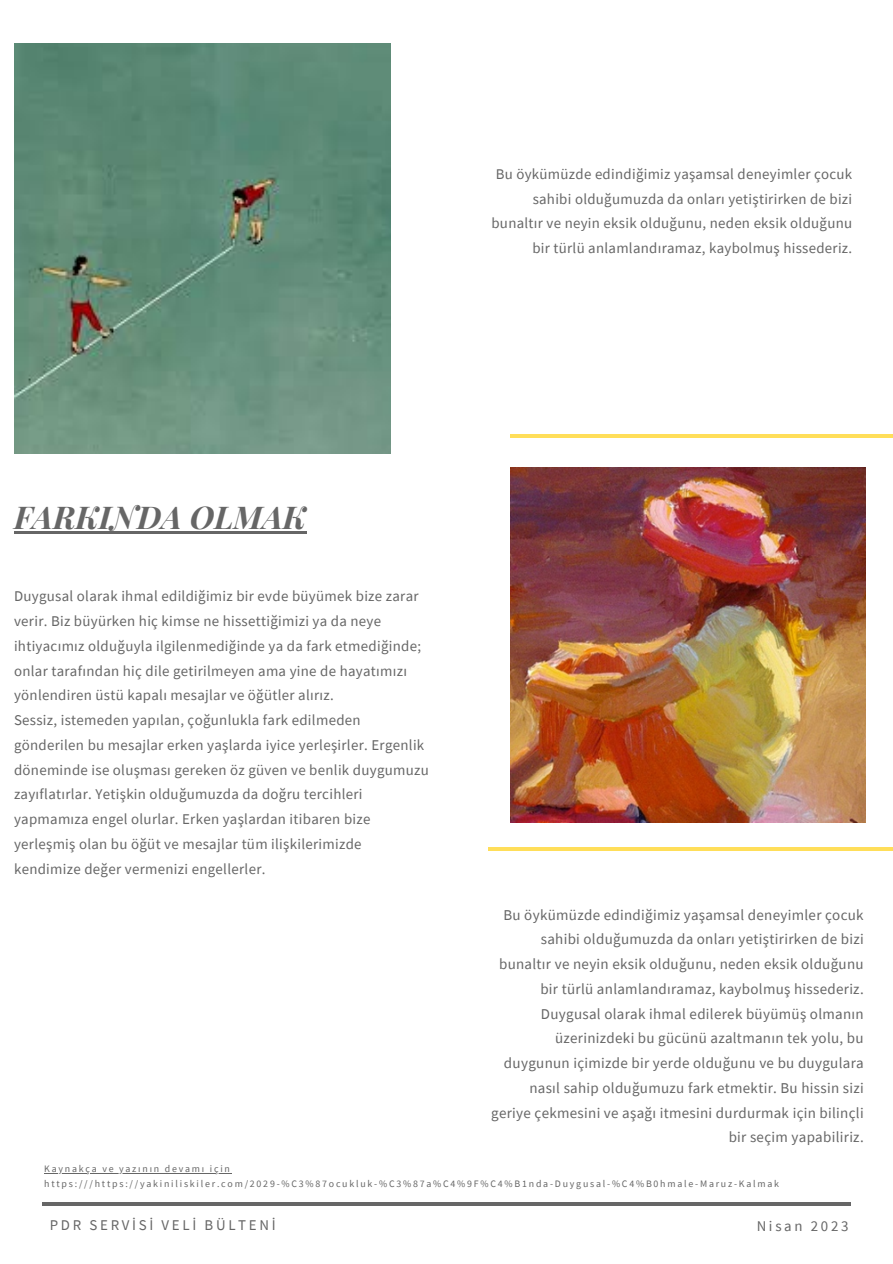
<style>
.page{position:relative;width:893px;height:1264px;background:#fff}
.page>*{position:absolute;margin:0;border:0;box-sizing:border-box;transform-origin:0 0}
.t1{font:italic 700 31.5px "Playfair Display";color:#666}
.t2{font:15px/24.8px "Source Sans Pro";letter-spacing:.02em;color:#666;text-align:right}
.t3{font:14.85px/24.8px "Source Sans Pro";letter-spacing:.02em;color:#666}
.t4{font:14.85px "Source Sans Pro";letter-spacing:.18em;color:#666}
.t5{font:9.9px/14.9px "Source Sans Pro";letter-spacing:.18em;color:#666}
</style>
<div class="page">
<hr style="left:42px;top:1202px;width:808px;height:3px;background:#666">
<hr style="left:510px;top:434px;width:382px;height:4px;background:#ffde59">
<img style="left:510px;top:467px;width:355px;height:356px">
<hr style="left:488px;top:847px;width:404px;height:4px;background:#ffde59">
<hr style="left:14px;top:531px;width:292px;height:3px;background:#666">
<hr style="left:44px;top:1173px;width:188px;height:1px;background:#666">
<img style="left:14px;top:44px;width:377px;height:409px">
<p class="t3" style="left:491px;top:161px;width:362px;text-align:right">Bu öykümüzde edindiğimiz yaşamsal deneyimler çocuk sahibi olduğumuzda da onları yetiştirirken de bizi bunaltır ve neyin eksik olduğunu, neden eksik olduğunu bir türlü anlamlandıramaz, kaybolmuş hissederiz.</p>
<h1 class="t1" style="left:14px;top:495px;width:294px">FARKINDA OLMAK</h1>
<p class="t3" style="left:14px;top:583px;width:416px">Duygusal olarak ihmal edildiğimiz bir evde büyümek bize zarar verir. Biz büyürken hiç kimse ne hissettiğimizi ya da neye ihtiyacımız olduğuyla ilgilenmediğinde ya da fark etmediğinde; onlar tarafından hiç dile getirilmeyen ama yine de hayatımızı yönlendiren üstü kapalı mesajlar ve öğütler alırız.<br>Sessiz, istemeden yapılan, çoğunlukla fark edilmeden gönderilen bu mesajlar erken yaşlarda iyice yerleşirler. Ergenlik döneminde ise oluşması gereken öz güven ve benlik duygumuzu zayıflatırlar. Yetişkin olduğumuzda da doğru tercihleri yapmamıza engel olurlar. Erken yaşlardan itibaren bize yerleşmiş olan bu öğüt ve mesajlar tüm ilişkilerimizde kendimize değer vermenizi engellerler.</p>
<p class="t2" style="left:491px;top:902px;width:374px">Bu öykümüzde edindiğimiz yaşamsal deneyimler çocuk sahibi olduğumuzda da onları yetiştirirken de bizi bunaltır ve neyin eksik olduğunu, neden eksik olduğunu bir türlü anlamlandıramaz, kaybolmuş hissederiz.<br>Duygusal olarak ihmal edilerek büyümüş olmanın üzerinizdeki bu gücünü azaltmanın tek yolu, bu duygunun içimizde bir yerde olduğunu ve bu duygulara nasıl sahip olduğumuzu fark etmektir. Bu hissin sizi geriye çekmesini ve aşağı itmesini durdurmak için bilinçli bir seçim yapabiliriz.</p>
<p class="t5" style="left:44px;top:1161px;width:736px">Kaynakça ve yazının devamı i çi n<br>https:///https://yaki ni li ski ler.com/2029-%C3%87ocukluk-%C3%87a%C4%9F%C4%B1nda-Duygusal-%C4%B0hmale-Maruz-Kalmak</p>
<p class="t4" style="left:50px;top:1215px;width:227px">PDR SERVİSİ VELİ BÜLTENİ</p>
<p class="t4" style="left:756px;top:1215px;width:93px">Ni san 2023</p>
</div>
